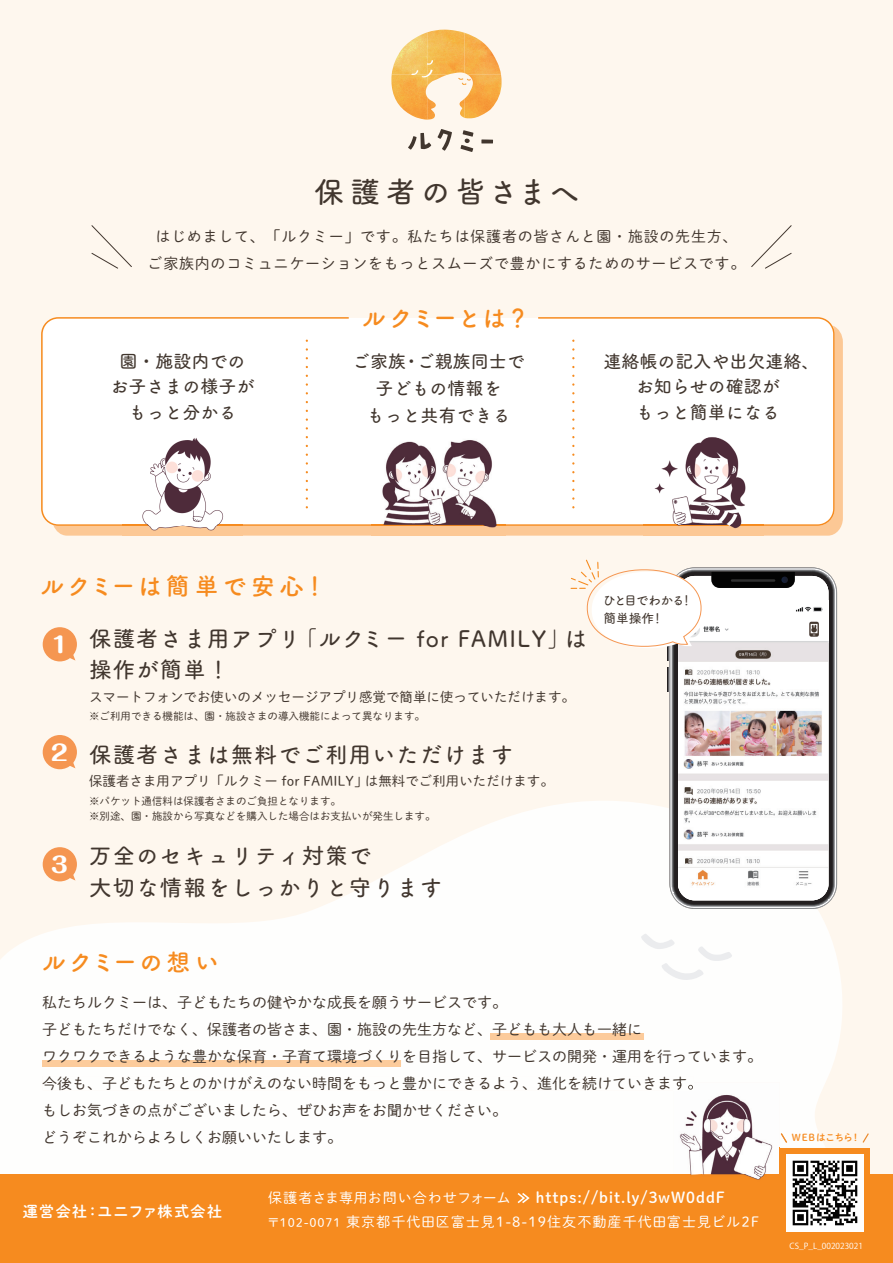
<style>
.page{position:relative;width:893px;height:1263px;background:#fef7ee}
.page>*{position:absolute;margin:0;border:0;box-sizing:border-box;transform-origin:0 0}
.t1{font:30px "Tsuku A Rd Gothic Std D";letter-spacing:.15em;color:#41362e}
.t2{font:24px "Tsuku A Rd Gothic Std B";letter-spacing:.115em;color:#f68b1f}
.t3{font:24px "Tsuku A Rd Gothic Std B";letter-spacing:.15em;color:#f68b1f}
.t4{font:22.5px/31.5px "Tsuku A Rd Gothic Std D";letter-spacing:.05em;color:#41362e}
.t5{font:800 21.6px "Maru Fo Pro";color:#fff}
.t6{font:18px/25.5px "Tsuku A Rd Gothic Std D";color:#41362e;text-align:center}
.t7{font:15px/27px "Shuei M Go Std L";color:#41362e}
.t8{font:15px/27px "Shuei M Go Std L";letter-spacing:.05em;color:#41362e;text-align:center}
.t9{font:15px "Shuei M Go Std B";letter-spacing:.07em;color:#fff}
.t10{font:15px "Shuei M Go Std B";letter-spacing:.1em;color:#fff}
.t11{font:14.1px "Shuei M Go Std L";letter-spacing:.07em;color:#fff}
.t12{font:13.5px "Shuei M Go Std L";color:#41362e}
.t13{font:12.75px/18px "Tsuku A Rd Gothic Std D";letter-spacing:-.03em;color:#41362e}
.t14{font:10.5px/15px "Shuei M Go Std L";color:#41362e}
.t15{font:9.6px "DNP Shuei M Go Std B";letter-spacing:.045em;color:#f68b1f}
.t16{font:8.25px "Koz Go Pr 6 N";color:#fff}
.s1{font-family:"Shuei M Go Std L";font-size:14.1px}
.s2{font-size:12px}
</style>
<div class="page">
<svg style="left:0;top:801px;width:842px;height:373px;fill:#fefefd"></svg>
<div style="left:43px;top:1076px;width:650px;height:14px;background:#fefefd"></div>
<svg style="left:639px;top:934px;width:93px;height:46px"></svg>
<div style="left:0;top:1174px;width:893px;height:89px;background:#f68b1f"></div>
<svg style="left:54px;top:327px;width:789px;height:209px;fill:#fcc895"></svg>
<img style="left:391px;top:32px;width:36px;height:88px">
<img style="left:427px;top:30px;width:37px;height:90px">
<img style="left:464px;top:33px;width:38px;height:85px">
<svg style="left:411px;top:60px;width:22px;height:17px"></svg>
<svg style="left:481px;top:139px;width:12px;height:4px"></svg>
<svg style="left:460px;top:130px;width:13px;height:22px"></svg>
<svg style="left:408px;top:133px;width:23px;height:17px"></svg>
<svg style="left:437px;top:129px;width:15px;height:22px"></svg>
<svg style="left:781px;top:1133px;width:6px;height:10px"></svg>
<svg style="left:862px;top:1133px;width:7px;height:10px"></svg>
<div style="left:780px;top:1148px;width:90px;height:90px;background:#f68b1f"></div>
<img style="left:786px;top:1154px;width:77px;height:77px">
<svg style="left:518px;top:1193px;width:12px;height:10px"></svg>
<hr style="left:668px;top:636px;width:4px;height:24px;background:#606063">
<hr style="left:668px;top:667px;width:4px;height:25px;background:#606063">
<svg style="left:669px;top:567px;width:168px;height:342px"></svg>
<div style="left:43px;top:627px;width:34px;height:34px;background:#f59651;border-radius:50%"></div>
<svg style="left:69px;top:654px;width:6px;height:6px"></svg>
<div style="left:43px;top:735px;width:34px;height:34px;background:#f59651;border-radius:50%"></div>
<svg style="left:69px;top:761px;width:6px;height:7px"></svg>
<div style="left:43px;top:847px;width:34px;height:34px;background:#f59651;border-radius:50%"></div>
<svg style="left:69px;top:874px;width:6px;height:6px"></svg>
<div style="left:43px;top:1060px;width:358px;height:6px;background:#fccb9b"></div>
<div style="left:490px;top:1033px;width:154px;height:6px;background:#fccb9b"></div>
<svg style="left:91px;top:225px;width:41px;height:44px"></svg>
<svg style="left:751px;top:225px;width:41px;height:44px"></svg>
<div style="left:678px;top:576px;width:150px;height:324px;background:#fff;border-radius:17px"></div>
<img style="left:678px;top:606px;width:150px;height:282px">
<svg style="left:571px;top:560px;width:224px;height:88px"></svg>
<hr style="left:731px;top:579px;width:44px;height:3px;background:#303031">
<img style="left:674px;top:1082px;width:106px;height:98px">
<img style="left:674px;top:1082px;width:19px;height:8px">
<div style="left:41px;top:317px;width:794px;height:209px;background:#fff"></div>
<img style="left:371px;top:428px;width:134px;height:108px">
<img style="left:644px;top:421px;width:119px;height:115px">
<img style="left:122px;top:422px;width:121px;height:114px">
<h1 class="t1" style="left:314px;top:169px;width:266px">保護者の皆さまへ</h1>
<p class="t8" style="left:148px;top:222px;width:599px">はじめまして、「ルクミー」です。私たちは保護者の皆さんと園・施設の先生方、ご家族内のコミュニケーションをもっとスムーズで豊かにするためのサービスです。</p>
<p class="t6" style="left:111px;top:347px;width:145px">園・施設内でのお子さまの様子がもっと分かる</p>
<h2 class="t2" style="left:362px;top:299px;width:170px">ルクミーとは？</h2>
<p class="t6" style="left:352px;top:347px;width:174px;line-height:27px">ご家族・ご親族同士で子どもの情報を<br>もっと共有できる</p>
<p class="t6" style="left:603px;top:347px;width:217px">連絡帳の記入や出欠連絡、お知らせの確認が<br>もっと簡単になる</p>
<h2 class="t3" style="left:40px;top:567px;width:288px">ルクミーは簡単で安心！</h2>
<p class="t13" style="left:603px;top:590px;width:92px">ひと目でわかる！簡単操作！</p>
<h3 class="t5" style="left:52px;top:627px;width:19px">1</h3>
<h3 class="t5" style="left:51px;top:735px;width:19px">2</h3>
<h3 class="t5" style="left:51px;top:847px;width:19px">3</h3>
<h3 class="t4" style="left:89px;top:621px;width:499px">保護者さま用アプリ「ルクミー for FAMILY」は操作が簡単！</h3>
<p class="t12" style="left:89px;top:687px;width:488px">スマートフォンでお使いのメッセージアプリ感覚で簡単に使っていただけます。</p>
<p class="t14" style="left:89px;top:708px;width:338px">※ご利用できる機能は、園・施設さまの導入機能によって異なります。</p>
<h3 class="t4" style="left:89px;top:738px;width:426px">保護者さまは無料でご利用いただけます</h3>
<p class="t12" style="left:89px;top:771px;width:466px">保護者さま用アプリ「ルクミー for FAMILY」は無料でご利用いただけます。</p>
<p class="t14" style="left:89px;top:793px;width:348px">※パケット通信料は保護者さまのご負担となります。<br>※別途、園・施設から写真などを購入した場合はお支払いが発生します。</p>
<h3 class="t4" style="left:89px;top:838px;width:355px">万全のセキュリティ対策で<br>大切な情報をしっかりと守ります</h3>
<h2 class="t2" style="left:42px;top:944px;width:178px">ルクミーの想い</h2>
<p class="t7" style="left:42px;top:988px;width:721px">私たちルクミーは、子どもたちの健やかな成長を願うサービスです。<br>子どもたちだけでなく、保護者の皆さま、園・施設の先生方など、子どもも大人も一緒に<br>ワクワクできるような豊かな保育・子育て環境づくりを目指して、サービスの開発・運用を行っています。今後も、子どもたちとのかけがえのない時間をもっと豊かにできるよう、進化を続けていきます。<br>もしお気づきの点がございましたら、ぜひお声をお聞かせください。<br>どうぞこれからよろしくお願いいたします。</p>
<p class="t10" style="left:23px;top:1201px;width:201px">運営会社：ユニファ株式会社</p>
<p class="t9" style="left:268px;top:1186px;width:458px"><span class="s1">保護者さま専用お問い合わせフォーム　</span> https://bit.ly/3wW0ddF</p>
<p class="t11" style="left:268px;top:1211px;width:493px"><span class="s2">〒102-0071</span> 東京都千代田区富士見1-8-19住友不動産千代田富士見ビル2F</p>
<p class="t15" style="left:792px;top:1131px;width:70px">WEBはこちら！</p>
<p class="t16" style="left:790px;top:1241px;width:75px">CS_P_L_002023021</p>
</div>
